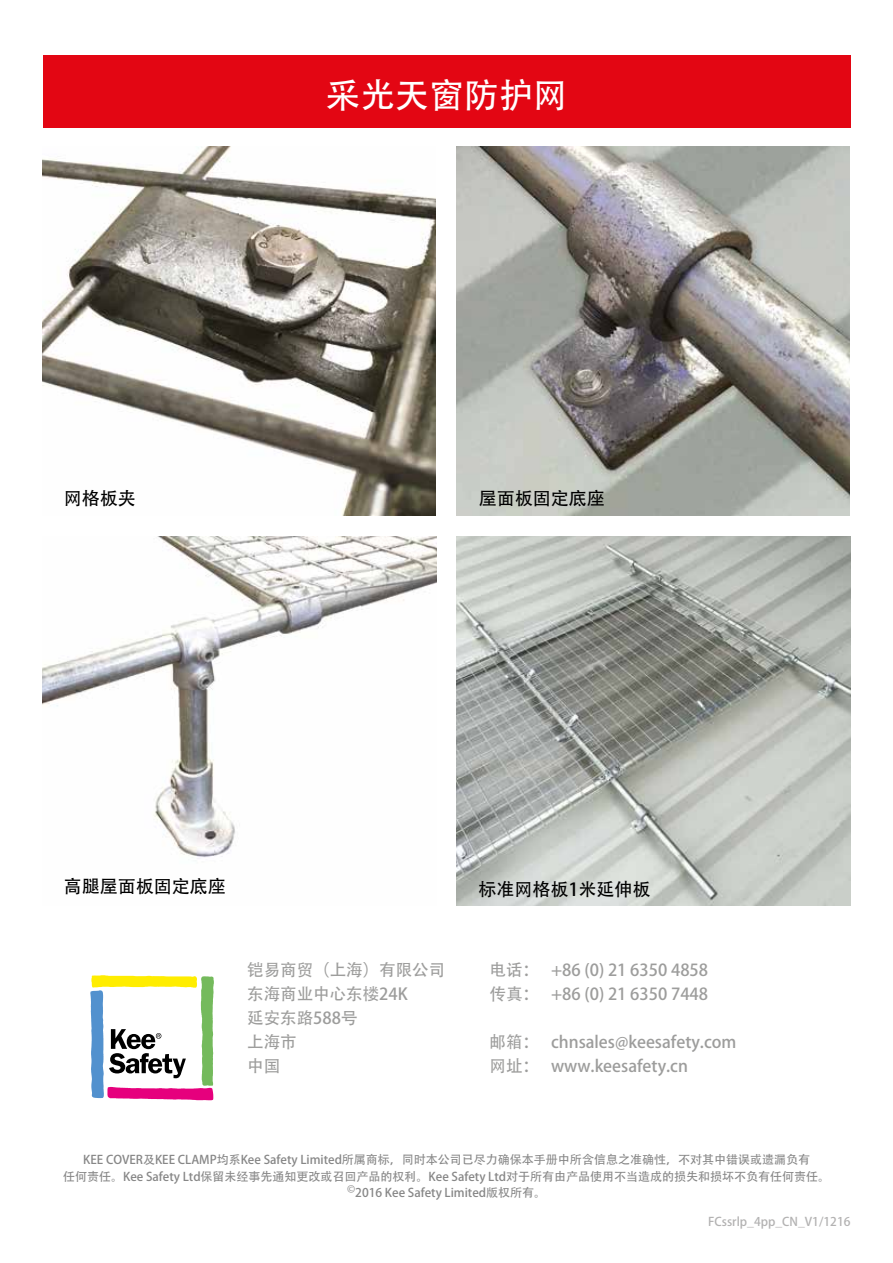
<style>
.page{position:relative;width:893px;height:1263px;background:#fff}
.page>*{position:absolute;margin:0;border:0;box-sizing:border-box;transform-origin:0 0}
.t1{font:34.5px "Adobe Heiti Std";color:#fff}
.t2{font:18px "Adobe Heiti Std";color:#000}
.t3{font:16.5px/24px "Adobe Heiti Std";color:#9d9d9c}
.t4{font:12px/16.5px "Adobe Heiti Std";color:#878787;text-align:center}
.t5{font:12px "Adobe Heiti Std";color:#b3b2b2}
</style>
<div class="page">
<div style="left:43px;top:55px;width:807px;height:73px;background:#e30613"></div>
<img style="left:43px;top:147px;width:393px;height:369px">
<img style="left:456px;top:147px;width:394px;height:369px">
<img style="left:43px;top:536px;width:393px;height:322px">
<img style="left:457px;top:536px;width:393px;height:370px">
<svg style="left:90px;top:975px;width:124px;height:125px"></svg>
<h1 class="t1" style="left:326px;top:74px;width:243px">采光天窗防护网</h1>
<h2 class="t2" style="left:64px;top:487px;width:73px">网格板夹</h2>
<h2 class="t2" style="left:479px;top:487px;width:127px">屋面板固定底座</h2>
<h2 class="t2" style="left:64px;top:875px;width:163px">高腿屋面板固定底座</h2>
<h2 class="t2" style="left:478px;top:879px;width:174px">标准网格板1米延伸板</h2>
<h3 class="t3" style="left:247px;top:959px;width:199px">铠易商贸（上海）有限公司东海商业中心东楼24K<br>延安东路588号<br>上海市<br>中国</h3>
<h3 class="t3" style="left:489px;top:959px;width:220px">电话： +86 (0) 21 6350 4858传真： +86 (0) 21 6350 7448</h3>
<h3 class="t3" style="left:489px;top:1031px;width:248px">邮箱： chnsales@keesafety.com网址： www.keesafety.cn</h3>
<p class="t4" style="left:63px;top:1152px;width:769px">KEE COVER及KEE CLAMP均系Kee Safety Limited所属商标，同时本公司已尽力确保本手册中所含信息之准确性，不对其中错误或遗漏负有<br>任何责任。Kee Safety Ltd保留未经事先通知更改或召回产品的权利。Kee Safety Ltd对于所有由产品使用不当造成的损失和损坏不负有任何责任。<sup>©</sup>2016 Kee Safety Limited版权所有。</p>
<p class="t5" style="left:708px;top:1214px;width:144px">FCssrlp_4pp_CN_V1/1216</p>
</div>
